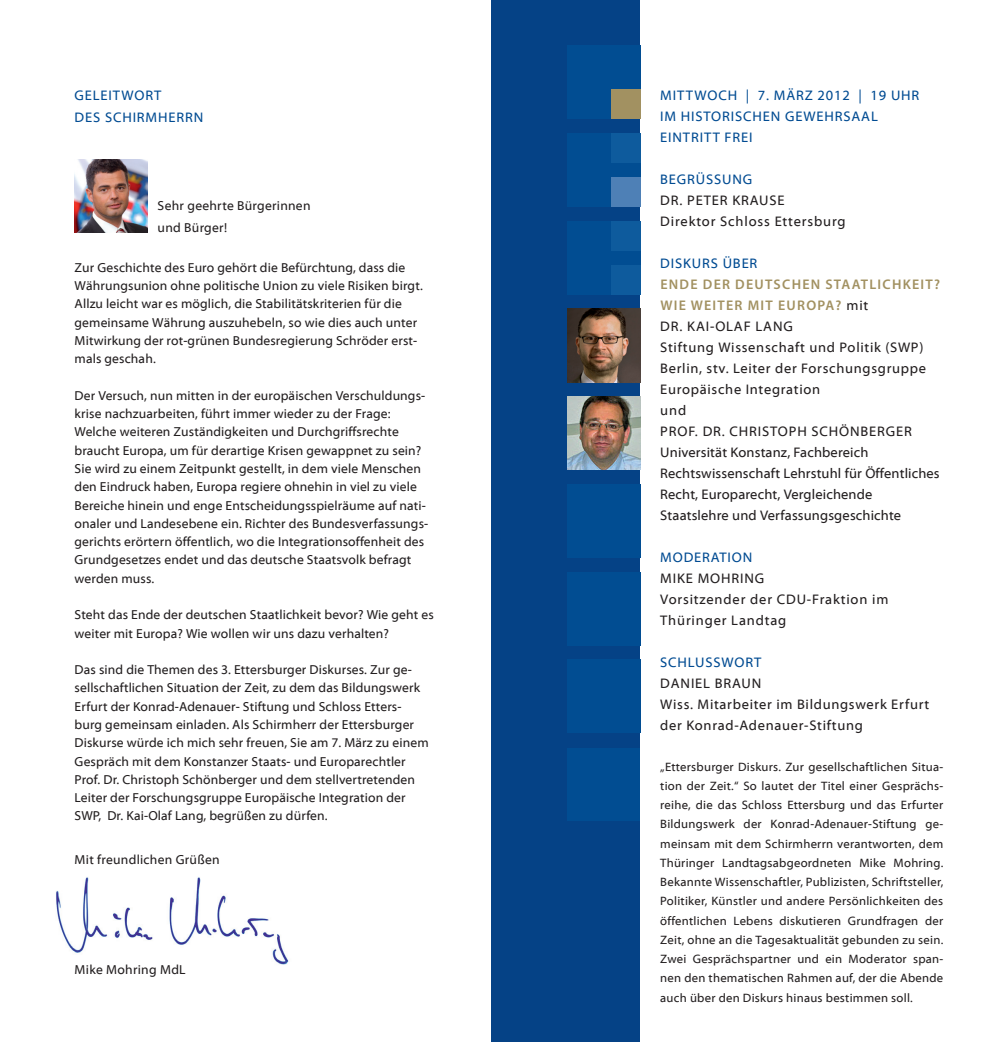
<style>
.page{position:relative;width:983px;height:1042px;background:#fff}
.page>*{position:absolute;margin:0;border:0;box-sizing:border-box;transform-origin:0 0}
.t1{font:14px/21px "Myriad Web Pro";letter-spacing:.05em;color:#231f20}
.t2{font:14px/21px "Myriad Web Pro";letter-spacing:.01em;color:#231f20}
.t3{font:14px "Myriad Web Pro";letter-spacing:.06em;color:#014b92}
.t4{font:600 14px/21px "Myriad Pro";letter-spacing:.09em;color:#a29161}
.t5{font:13.12px/18.2px "Myriad Web Pro";letter-spacing:.01em;color:#231f20}
.t6{font:12.25px/19.2px "Myriad Web Pro";letter-spacing:.02em;color:#231f20;text-align:justify}
.s1{font-family:"Myriad Web Pro";font-weight:400;color:#231f20}
</style>
<div class="page">
<img style="left:56px;top:877px;width:233px;height:88px">
<div style="left:491px;top:0;width:149px;height:1042px;background:#054286"></div>
<div style="left:567px;top:46px;width:73px;height:73px;background:#014d92"></div>
<div style="left:567px;top:133px;width:73px;height:74px;background:#014d92"></div>
<div style="left:567px;top:221px;width:73px;height:73px;background:#014d92"></div>
<img style="left:567px;top:309px;width:73px;height:73px">
<img style="left:567px;top:397px;width:73px;height:73px">
<img style="left:74px;top:159px;width:74px;height:73px">
<div style="left:567px;top:484px;width:73px;height:73px;background:#014d92"></div>
<div style="left:567px;top:572px;width:73px;height:73px;background:#014d92"></div>
<div style="left:567px;top:660px;width:73px;height:73px;background:#014d92"></div>
<div style="left:567px;top:748px;width:73px;height:72px;background:#014d92"></div>
<div style="left:611px;top:177px;width:29px;height:30px;background:#4e80b6"></div>
<div style="left:611px;top:133px;width:29px;height:30px;background:#0e5b9d"></div>
<div style="left:611px;top:90px;width:29px;height:29px;background:#a29161"></div>
<div style="left:611px;top:265px;width:29px;height:29px;background:#0e5b9d"></div>
<div style="left:611px;top:221px;width:29px;height:29px;background:#0e5b9d"></div>
<p class="t3" style="left:75px;top:88px;width:88px">GELEITWORT</p>
<p class="t3" style="left:75px;top:110px;width:130px">DES SCHIRMHERRN</p>
<p class="t5" style="left:158px;top:196px;width:154px">Sehr geehrte Bürgerinnen</p>
<p class="t5" style="left:158px;top:218px;width:71px">und Bürger!</p>
<p class="t5" style="left:75px;top:258px;width:349px">Zur Geschichte des Euro gehört die Befürchtung, dass die Währungsunion ohne politische Union zu viele Risiken birgt.<br>Allzu leicht war es möglich, die Stabilitätskriterien für die gemeinsame Währung auszuhebeln, so wie dies auch unter Mitwirkung der rot-grünen Bundesregierung Schröder erst&shy;mals geschah.</p>
<p class="t5" style="left:75px;top:386px;width:355px">Der Versuch, nun mitten in der europäischen Verschuldungs&shy;krise nachzuarbeiten, führt immer wieder zu der Frage:<br>Welche weiteren Zuständigkeiten und Durchgriffsrechte braucht Europa, um für derartige Krisen gewappnet zu sein?<br>Sie wird zu einem Zeitpunkt gestellt, in dem viele Menschen den Eindruck haben, Europa regiere ohnehin in viel zu viele Bereiche hinein und enge Entscheidungsspielräume auf nati&shy;onaler und Landesebene ein. Richter des Bundesverfassungs&shy;gerichts erörtern öffentlich, wo die Integrationsoffenheit des Grundgesetzes endet und das deutsche Staatsvolk befragt werden muss.</p>
<p class="t5" style="left:75px;top:606px;width:361px">Steht das Ende der deutschen Staatlichkeit bevor? Wie geht es weiter mit Europa? Wie wollen wir uns dazu verhalten?</p>
<p class="t5" style="left:75px;top:661px;width:355px">Das sind die Themen des 3. Ettersburger Diskurses. Zur ge&shy;sellschaftlichen Situation der Zeit, zu dem das Bildungswerk Erfurt der Konrad-Adenauer- Stiftung und Schloss Etters&shy;burg gemeinsam einladen. Als Schirmherr der Ettersburger Diskurse würde ich mich sehr freuen, Sie am 7. März zu einem Gespräch mit dem Konstanzer Staats- und Europarechtler Prof. Dr. Christoph Schönberger und dem stellvertretenden Leiter der Forschungsgruppe Europäische Integration der SWP, Dr. Kai-Olaf Lang, begrüßen zu dürfen.</p>
<p class="t5" style="left:75px;top:851px;width:147px">Mit freundlichen Grüßen</p>
<p class="t5" style="left:75px;top:960px;width:113px">Mike Mohring MdL</p>
<p class="t3" style="left:660px;top:88px;width:260px">MITTWOCH | 7. MÄRZ 2012 | 19 UHR</p>
<p class="t3" style="left:660px;top:109px;width:219px">IM HISTORISCHEN GEWEHRSAAL</p>
<p class="t3" style="left:660px;top:130px;width:94px">EINTRITT FREI</p>
<p class="t3" style="left:660px;top:172px;width:93px">BEGRÜSSUNG</p>
<p class="t1" style="left:660px;top:190px;width:126px">DR. PETER KRAUSE</p>
<p class="t1" style="left:660px;top:211px;width:187px">Direktor Schloss Ettersburg</p>
<p class="t3" style="left:660px;top:256px;width:99px">DISKURS ÜBER</p>
<p class="t4" style="left:660px;top:274px;width:281px">ENDE DER DEUTSCHEN STAATLICHKEIT?<br>WIE WEITER MIT EUROPA? <span class="s1">mit</span></p>
<p class="t1" style="left:660px;top:316px;width:134px">DR. KAI-OLAF LANG</p>
<p class="t1" style="left:660px;top:337px;width:267px">Stiftung Wissenschaft und Politik (SWP)<br>Berlin, stv. Leiter der Forschungsgruppe<br>Europäische Integration</p>
<p class="t1" style="left:660px;top:400px;width:27px">und</p>
<p class="t1" style="left:660px;top:421px;width:253px">PROF. DR. CHRISTOPH SCHÖNBERGER</p>
<p class="t2" style="left:660px;top:442px;width:281px">Universität Konstanz, Fachbereich Rechtswissenschaft Lehrstuhl für Öffentliches Recht, Europarecht, Vergleichende Staatslehre und Verfassungsgeschichte</p>
<p class="t3" style="left:660px;top:550px;width:94px">MODERATION</p>
<p class="t1" style="left:660px;top:568px;width:105px">MIKE MOHRING</p>
<p class="t1" style="left:660px;top:589px;width:230px">Vorsitzender der CDU-Fraktion im</p>
<p class="t1" style="left:660px;top:610px;width:127px">Thüringer Landtag</p>
<p class="t3" style="left:660px;top:655px;width:102px">SCHLUSSWORT</p>
<p class="t1" style="left:660px;top:673px;width:103px">DANIEL BRAUN</p>
<p class="t1" style="left:660px;top:694px;width:270px">Wiss. Mitarbeiter im Bildungswerk Erfurt der Konrad-Adenauer-Stiftung</p>
<p class="t6" style="left:660px;top:757px;width:284px">„Ettersburger Diskurs. Zur gesellschaftlichen Situa&shy;tion der Zeit.“ So lautet der Titel einer Gesprächs&shy;reihe, die das Schloss Ettersburg und das Erfurter Bildungswerk der Konrad-Adenauer-Stiftung ge&shy;meinsam mit dem Schirmherrn verantworten, dem Thüringer Landtagsabgeordneten Mike Mohring.<br>Bekannte Wissenschaftler, Publizisten, Schriftsteller, Politiker, Künstler und andere Persönlichkeiten des öffentlichen Lebens diskutieren Grundfragen der Zeit, ohne an die Tagesaktualität gebunden zu sein.<br>Zwei Gesprächspartner und ein Moderator span&shy;nen den thematischen Rahmen auf, der die Abende auch über den Diskurs hinaus bestimmen soll.</p>
</div>
